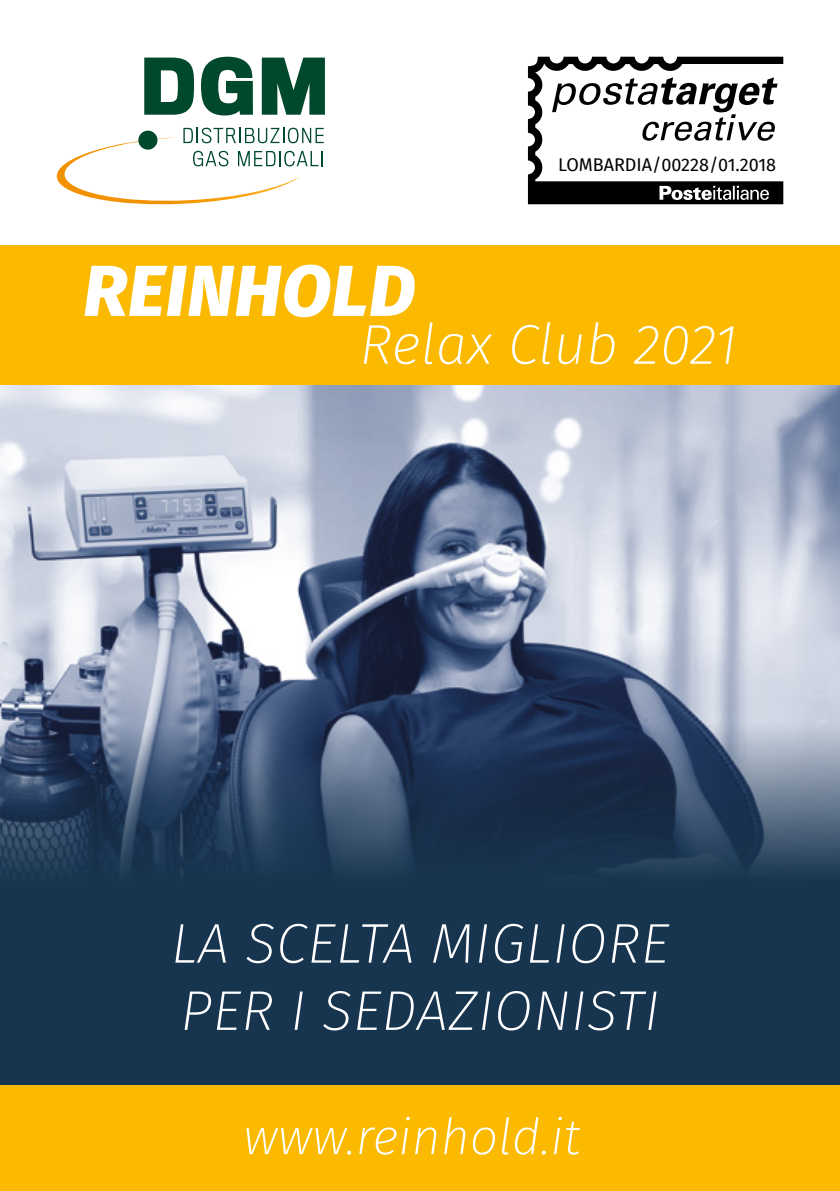
<style>
.page{position:relative;width:840px;height:1191px;background:#fff}
.page>*{position:absolute;margin:0;border:0;box-sizing:border-box;transform-origin:0 0}
.t1{font:italic 800 72px "Fira Sans";letter-spacing:.01em;color:#fff}
.t2{font:italic 200 56px/67.2px "Fira Sans";letter-spacing:.01em;color:#fff}
.t3{font:italic 200 50px "Fira Sans";color:#fff}
.t4{font:18px "Fira Sans";color:#000}
</style>
<div class="page">
<img style="left:0;top:385px;width:839px;height:312px">
<svg style="left:0;top:697px;width:839px;height:187px;background:#374c69"></svg>
<div style="left:0;top:884px;width:839px;height:307px;background:#18354f"></div>
<div style="left:0;top:1085px;width:839px;height:106px;background:#fbba00"></div>
<div style="left:0;top:246px;width:839px;height:139px;background:#fbba00"></div>
<svg style="left:527px;top:57px;width:255px;height:147px"></svg>
<svg style="left:56px;top:128px;width:267px;height:77px"></svg>
<svg style="left:144px;top:58px;width:50px;height:57px"></svg>
<svg style="left:201px;top:57px;width:52px;height:58px"></svg>
<svg style="left:262px;top:58px;width:63px;height:57px;background:#2a674f"></svg>
<div style="left:138px;top:131px;width:19px;height:19px;background:#00492c;border-radius:50%"></div>
<p class="t4" style="left:558px;top:151px;width:219px">LOMBARDIA/00228/01.2018</p>
<p class="t1" style="left:83px;top:228px;width:333px">REINHOLD</p>
<p class="t2" style="left:359px;top:310px;width:379px">Relax Club 2021</p>
<p class="t2" style="left:171px;top:909px;width:499px">LA SCELTA MIGLIORE<br>PER I SEDAZIONISTI</p>
<p class="t3" style="left:243px;top:1101px;width:338px">www.reinhold.it</p>
</div>
